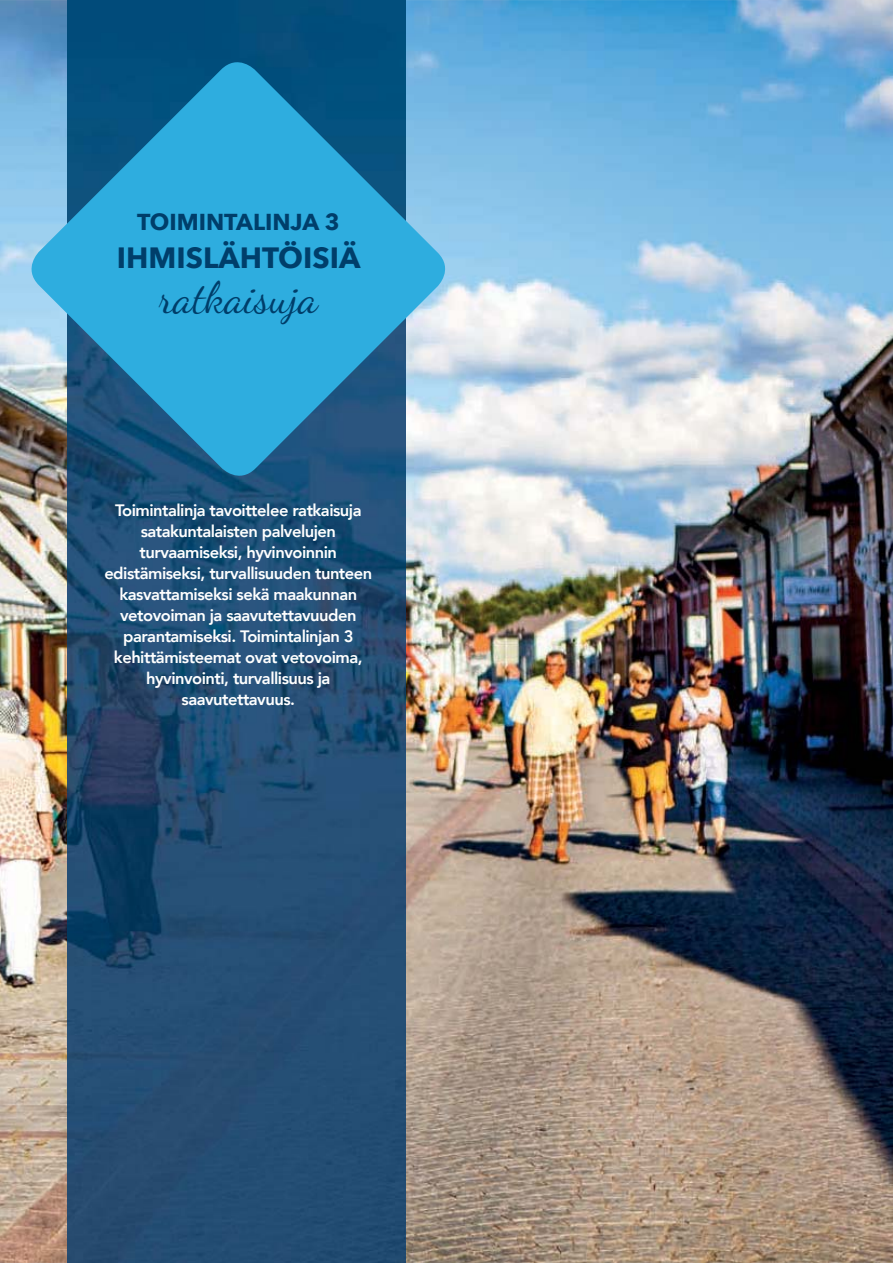
<style>
.page{position:relative;width:893px;height:1263px;background:#fff}
.page>*{position:absolute;margin:0;border:0;box-sizing:border-box;transform-origin:0 0}
.t1{font:43.95px "Dancing Script";color:#003e6a}
.t2{font:700 29.25px "Avenir Next";color:#003e6a}
.t3{font:700 22.95px "Avenir Next";color:#003e6a}
.t4{font:800 16.5px/21px "Avenir";letter-spacing:-.03em;color:#fff;text-align:center}
</style>
<div class="page">
<img style="left:0;top:0;width:893px;height:1263px">
<img style="left:67px;top:0;width:338px;height:1263px">
<svg style="left:22px;top:53px;width:432px;height:432px;background:#3b94bf"></svg>
<h3 class="t3" style="left:137px;top:207px;width:204px">TOIMINTALINJA 3</h3>
<h2 class="t2" style="left:117px;top:239px;width:245px">IHMISLÄHTÖISIÄ</h2>
<h1 class="t1" style="left:159px;top:272px;width:161px">ratkaisuja</h1>
<p class="t4" style="left:104px;top:500px;width:269px">Toimintalinja tavoittelee ratkaisuja satakuntalaisten palvelujen turvaamiseksi, hyvinvoinnin edistämiseksi, turvallisuuden tunteen kasvattamiseksi sekä maakunnan vetovoiman ja saavutettavuuden parantamiseksi. Toimintalinjan 3 kehittämisteemat ovat vetovoima, hyvinvointi, turvallisuus ja saavutettavuus.</p>
</div>
